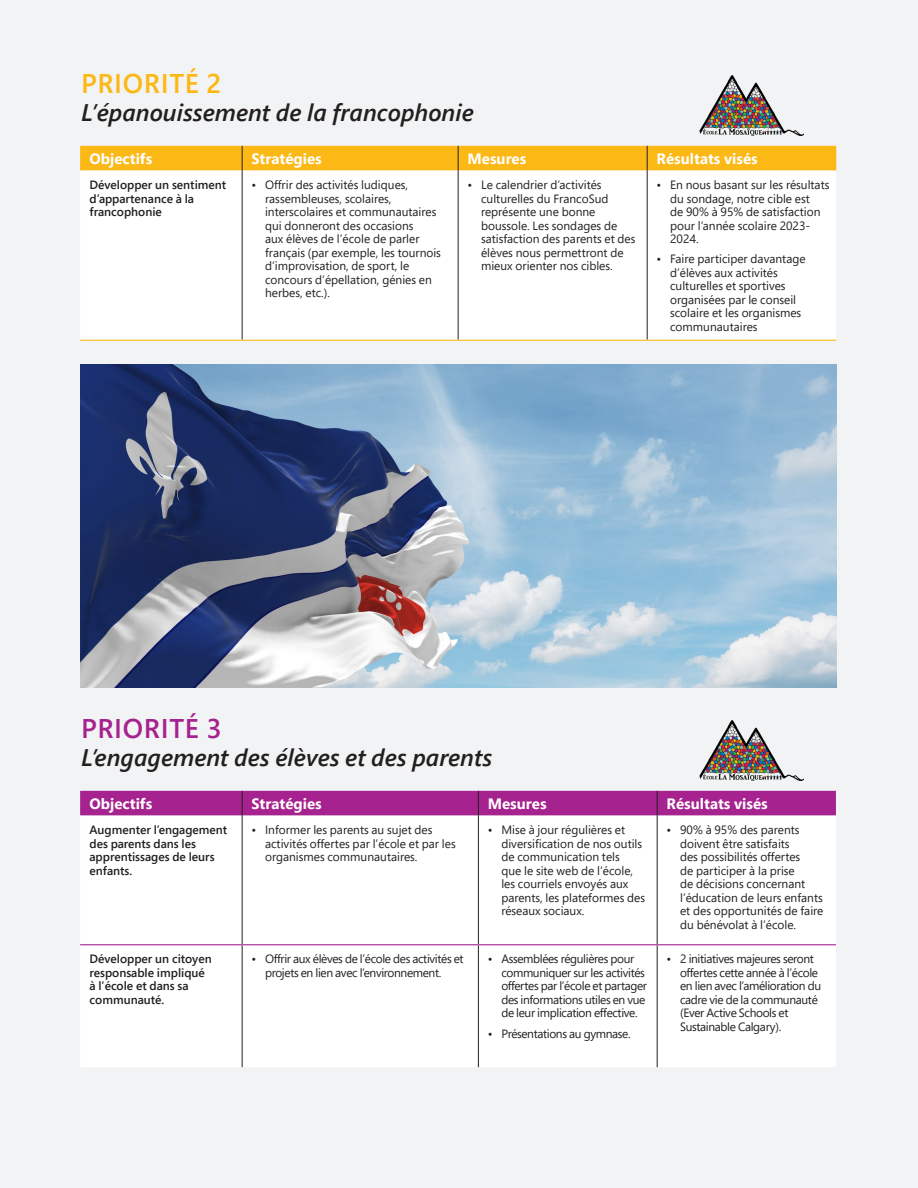
<style>
.page{position:relative;width:918px;height:1188px;background:#f2f3f4}
.page>*{position:absolute;margin:0;border:0;box-sizing:border-box;transform-origin:0 0}
.t1{font:600 27px "Segoe Pro";letter-spacing:.025em;color:#fcb814}
.t2{font:600 27px "Segoe Pro";letter-spacing:.025em;color:#a6228e}
.t3{font:italic 600 24px "Segoe Pro";color:#231f20}
.t4{font:700 15px "Segoe Pro";color:#fff}
.t5{font:12px/13.5px "Segoe Pro";color:#231f20}
.t6{font:12px/13.5px "Segoe Pro";letter-spacing:-.03em;color:#231f20}
.t7{font:600 12px/13.5px "Segoe Pro";color:#231f20}
</style>
<div class="page">
<div style="left:80px;top:171px;width:756px;height:169px;background:#fff"></div>
<hr style="left:242px;top:171px;width:1px;height:169px;background:#231f20">
<hr style="left:647px;top:171px;width:1px;height:169px;background:#231f20">
<div style="left:80px;top:146px;width:756px;height:25px;background:#fcb814"></div>
<hr style="left:458px;top:171px;width:1px;height:169px;background:#231f20">
<hr style="left:80px;top:340px;width:162px;height:1px;background:#fcb814">
<hr style="left:242px;top:340px;width:216px;height:1px;background:#fcb814">
<hr style="left:458px;top:340px;width:189px;height:1px;background:#fcb814">
<hr style="left:647px;top:340px;width:189px;height:1px;background:#fcb814">
<div style="left:80px;top:816px;width:756px;height:251px;background:#fff"></div>
<hr style="left:242px;top:816px;width:1px;height:128px;background:#231f20">
<hr style="left:242px;top:945px;width:1px;height:122px;background:#231f20">
<div style="left:80px;top:791px;width:756px;height:25px;background:#a6228e"></div>
<hr style="left:478px;top:816px;width:1px;height:128px;background:#231f20">
<hr style="left:657px;top:816px;width:1px;height:128px;background:#231f20">
<hr style="left:478px;top:945px;width:1px;height:122px;background:#231f20">
<hr style="left:657px;top:945px;width:1px;height:122px;background:#231f20">
<hr style="left:80px;top:944px;width:162px;height:1px;background:#a6228e">
<hr style="left:242px;top:944px;width:236px;height:1px;background:#a6228e">
<hr style="left:478px;top:944px;width:179px;height:1px;background:#a6228e">
<hr style="left:657px;top:944px;width:179px;height:1px;background:#a6228e">
<img style="left:80px;top:365px;width:756px;height:323px">
<img style="left:699px;top:75px;width:104px;height:60px">
<img style="left:699px;top:720px;width:104px;height:60px">
<p class="t1" style="left:81px;top:65px;width:142px">PRIORITÉ 2</p>
<p class="t3" style="left:81px;top:96px;width:394px">L’épanouissement de la francophonie</p>
<p class="t4" style="left:90px;top:148px;width:64px">Objectifs</p>
<p class="t4" style="left:252px;top:148px;width:72px">Stratégies</p>
<p class="t4" style="left:468px;top:148px;width:60px">Mesures</p>
<p class="t4" style="left:657px;top:148px;width:103px">Résultats visés</p>
<p class="t7" style="left:90px;top:178px;width:138px">Développer un sentiment d’appartenance à la francophonie</p>
<p class="t5" style="left:265px;top:178px;width:177px;text-indent:-14px">• Offrir des activités ludiques, rassembleuses, scolaires, interscolaires et communautaires qui donneront des occasions<br>aux élèves de l’école de parler français (par exemple, les tournois d’improvisation, de sport, le concours d’épellation, génies en herbes, etc.).</p>
<p class="t5" style="left:481px;top:178px;width:156px;text-indent:-14px">• Le calendrier d’activités culturelles du FrancoSud représente une bonne boussole. Les sondages de satisfaction des parents et des élèves nous permettront de mieux orienter nos cibles.</p>
<p class="t5" style="left:670px;top:178px;width:161px;text-indent:-14px">• En nous basant sur les résultats du sondage, notre cible est<br>de 90% à 95% de satisfaction pour l’année scolaire 2023-<br>2024.</p>
<p class="t5" style="left:670px;top:252px;width:137px;text-indent:-14px">• Faire participer davantage d’élèves aux activités culturelles et sportives organisées par le conseil scolaire et les organismes communautaires</p>
<p class="t2" style="left:81px;top:710px;width:142px">PRIORITÉ 3</p>
<p class="t3" style="left:81px;top:741px;width:413px">L’engagement des élèves et des parents</p>
<p class="t4" style="left:90px;top:793px;width:64px">Objectifs</p>
<p class="t4" style="left:252px;top:793px;width:72px">Stratégies</p>
<p class="t4" style="left:488px;top:793px;width:60px">Mesures</p>
<p class="t4" style="left:667px;top:793px;width:103px">Résultats visés</p>
<p class="t7" style="left:90px;top:823px;width:139px">Augmenter l’engagement des parents dans les apprentissages de leurs enfants.</p>
<p class="t5" style="left:265px;top:823px;width:192px;text-indent:-14px">• Informer les parents au sujet des activités offertes par l’école et par les organismes communautaires.</p>
<p class="t5" style="left:501px;top:823px;width:145px;text-indent:-14px">• Mise à jour régulières et diversification de nos outils de communication tels<br>que le site web de l’école, les courriels envoyés aux parents, les plateformes des réseaux sociaux.</p>
<p class="t5" style="left:680px;top:823px;width:145px;text-indent:-14px">• 90% à 95% des parents doivent être satisfaits<br>des possibilités offertes<br>de participer à la prise<br>de décisions concernant l’éducation de leurs enfants et des opportunités de faire du bénévolat à l’école.</p>
<p class="t7" style="left:90px;top:952px;width:124px">Développer un citoyen responsable impliqué à l’école et dans sa communauté.</p>
<p class="t6" style="left:265px;top:952px;width:200px;text-indent:-14px">• Offrir aux élèves de l’école des activités et projets en lien avec l’environnement.</p>
<p class="t6" style="left:501px;top:952px;width:147px;text-indent:-14px">• Assemblées régulières pour communiquer sur les activités offertes par l’école et partager des informations utiles en vue de leur implication effective.</p>
<p class="t6" style="left:488px;top:1026px;width:144px">• Présentations au gymnase.</p>
<p class="t6" style="left:680px;top:952px;width:143px;text-indent:-14px">• 2 initiatives majeures seront offertes cette année à l’école en lien avec l’amélioration du cadre vie de la communauté (Ever Active Schools et<br>Sustainable Calgary).</p>
</div>
